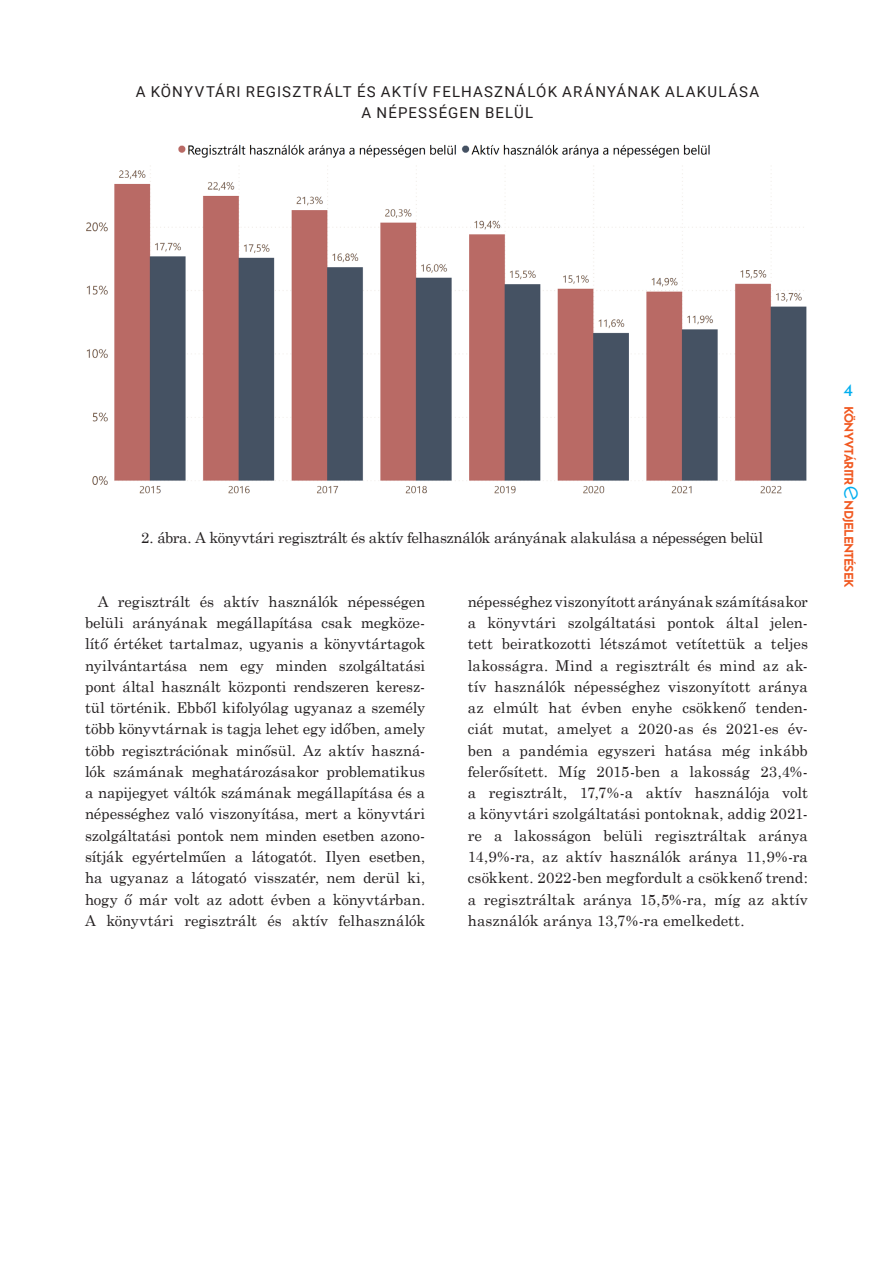
<style>
.page{position:relative;width:893px;height:1263px;background:#fff}
.page>*{position:absolute;margin:0;border:0;box-sizing:border-box;transform-origin:0 0}
.t1{font:300 33px "Josefin Sans";color:#00aeef}
.t2{font:18px "Josefin Sans";color:#00aeef}
.Kenyér_sorkizárt{font:15px/21.3px "Century Schoolbook";letter-spacing:-.01em;color:#231f20;text-align:justify}
.Keretes_cím{font:15px/21.3px "Roboto";letter-spacing:.08em;color:#231f20;text-align:center}
.t3{font:700 12px "Josefin Sans";letter-spacing:-.07em;color:#f15921}
</style>
<div class="page">
<img style="left:86px;top:144px;width:721px;height:350px">
<p class="Keretes_cím" style="left:136px;top:80px;width:625px">A KÖNYVTÁRI REGISZTRÁLT ÉS AKTÍV FELHASZNÁLÓK ARÁNYÁNAK ALAKULÁSA<br>A NÉPESSÉGEN BELÜL</p>
<p class="Kenyér_sorkizárt" style="left:141px;top:526px;width:623px">2. ábra. A könyvtári regisztrált és aktív felhasználók arányának alakulása a népességen belül</p>
<p class="Kenyér_sorkizárt" style="left:85px;top:589px;width:342px;text-indent:13px">A regisztrált és aktív használók népességen belüli arányának megállapítása csak megköze&shy;lítő értéket tartalmaz, ugyanis a könyvtártagok nyilvántartása nem egy minden szolgáltatási pont által használt központi rendszeren keresz&shy;tül történik. Ebből kifolyólag ugyanaz a személy több könyvtárnak is tagja lehet egy időben, amely több regisztrációnak minősül. Az aktív haszná&shy;lók számának meghatározásakor problematikus a napijegyet váltók számának megállapítása és a népességhez való viszonyítása, mert a könyvtári szolgáltatási pontok nem minden esetben azono&shy;sítják egyértelműen a látogatót. Ilyen esetben, ha ugyanaz a látogató visszatér, nem derül ki, hogy ő már volt az adott évben a könyvtárban.<br>A könyvtári regisztrált és aktív felhasználók</p>
<p class="Kenyér_sorkizárt" style="left:468px;top:589px;width:342px">népességhez viszonyított arányának számításakor a könyvtári szolgáltatási pontok által jelen&shy;tett beiratkozotti létszámot vetítettük a teljes lakosságra. Mind a regisztrált és mind az ak&shy;tív használók népességhez viszonyított aránya az elmúlt hat évben enyhe csökkenő tenden&shy;ciát mutat, amelyet a 2020-as és 2021-es év&shy;ben a pandémia egyszeri hatása még inkább felerősített. Míg 2015-ben a lakosság 23,4%- a regisztrált, 17,7%-a aktív használója volt a könyvtári szolgáltatási pontoknak, addig 2021- re a lakosságon belüli regisztráltak aránya 14,9%-ra, az aktív használók aránya 11,9%-ra csökkent. 2022-ben megfordult a csökkenő trend: a regisztráltak aránya 15,5%-ra, míg az aktív használók aránya 13,7%-ra emelkedett.</p>
<p class="t2" style="left:844px;top:375px;width:11px">4</p>
<p class="t3" style="left:859px;top:406px;width:81px;rotate:90deg">KÖNYVTÁRI TR</p>
<h1 class="t1" style="left:882px;top:485px;width:18px;rotate:90deg">e</h1>
<p class="t3" style="left:859px;top:500px;width:89px;rotate:90deg">NDJELENTÉSEK</p>
</div>
